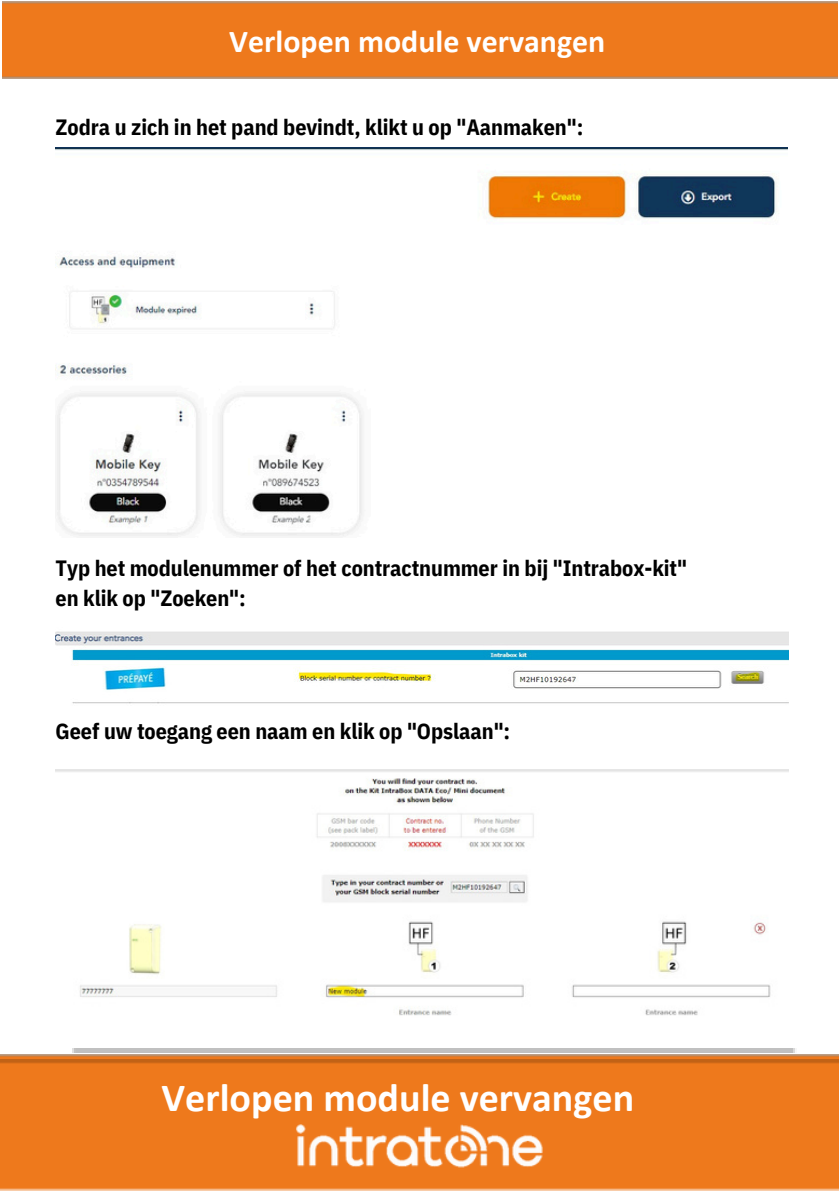
<style>
.page{position:relative;width:839px;height:1191px;background:#fff}
.page>*{position:absolute;margin:0;border:0;box-sizing:border-box;transform-origin:0 0}
.t1{font:700 40px "Calibri";color:#fff}
.t2{font:700 32px "Calibri";color:#fff}
.t3{font:700 22px "IBM Plex Sans Cond";letter-spacing:-.005em;color:#000}
</style>
<div class="page">
<div style="left:2px;top:2px;width:835px;height:76px;background:#ee791c"></div>
<img style="left:56px;top:148px;width:732px;height:388px">
<img style="left:56px;top:631px;width:732px;height:73px">
<img style="left:56px;top:770px;width:732px;height:246px">
<img style="left:0;top:1054px;width:838px;height:6px">
<div style="left:0;top:1060px;width:838px;height:131px;background:#ee791c"></div>
<img style="left:284px;top:1107px;width:272px;height:81px">
<p class="t2" style="left:229px;top:28px;width:377px">Verlopen module vervangen</p>
<h3 class="t3" style="left:56px;top:112px;width:529px">Zodra u zich in het pand bevindt, klikt u op "Aanmaken":</h3>
<p class="t3" style="left:56px;top:553px;width:633px">Typ het modulenummer of het contractnummer in bij "Intrabox-kit"</p>
<p class="t3" style="left:56px;top:583px;width:192px">en klik op "Zoeken":</p>
<p class="t3" style="left:56px;top:716px;width:456px">Geef uw toegang een naam en klik op "Opslaan":</p>
<p class="t1" style="left:162px;top:1081px;width:474px">Verlopen module vervangen</p>
</div>
